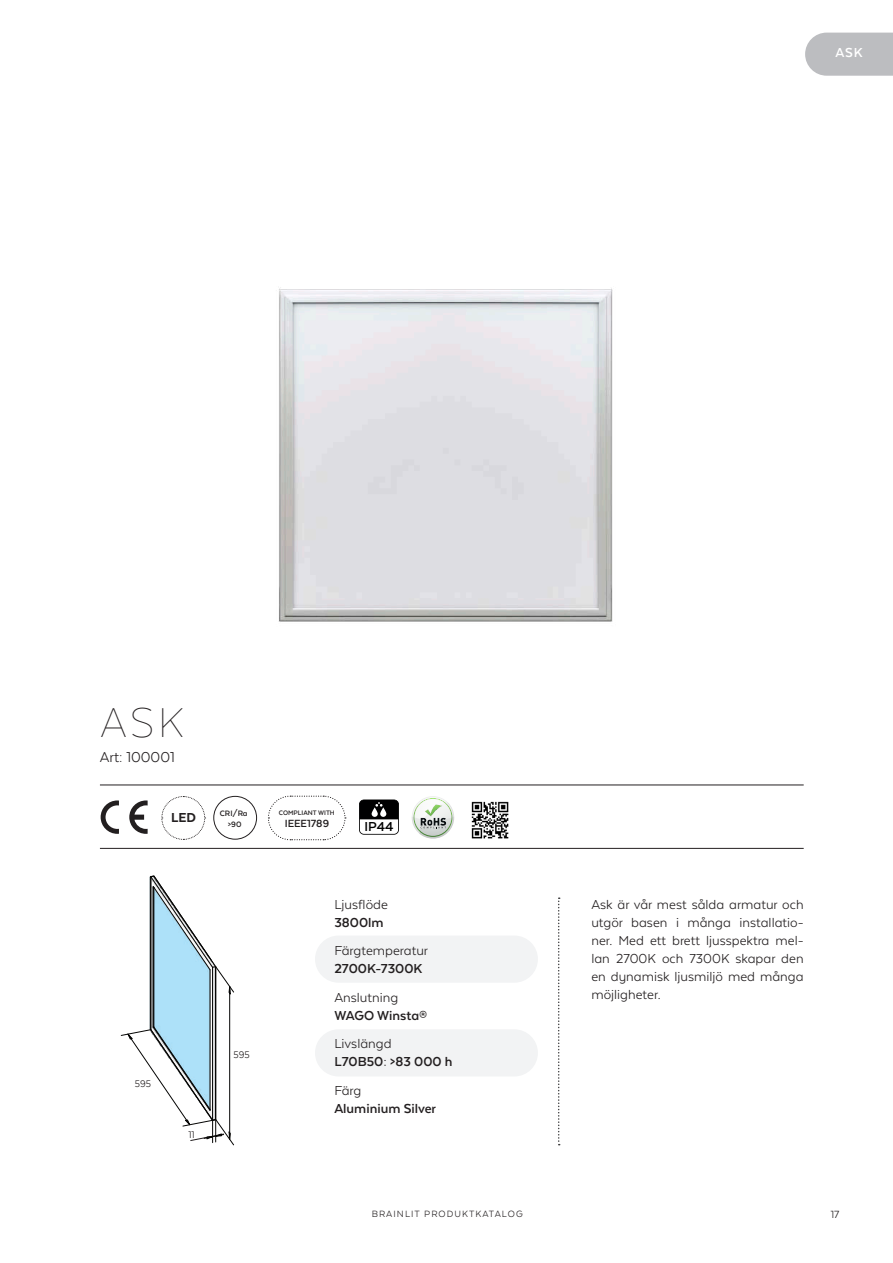
<style>
.page{position:relative;width:893px;height:1263px;background:#fff}
.page>*{position:absolute;margin:0;border:0;box-sizing:border-box;transform-origin:0 0}
.t1{font:100 48px "Texta Alt";color:#231f20}
.t2{font:16.5px "Texta Alt";color:#231f20}
.t3{font:15px/18px "Texta Alt";color:#231f20;text-align:justify}
.t4{font:700 15px "Texta Alt";color:#231f20}
.t5{font:700 15px "Texta Alt";color:#000001}
.t6{font:800 15px "Texta Alt";color:#231f20}
.t7{font:700 15px "Texta Alt";color:#fff}
.t8{font:700 12px "Texta Alt";color:#231f20}
.t9{font:12px "Texta Alt";color:#231f20}
.t10{font:11.1px "Texta Alt";color:#231f20}
.t11{font:10.5px "Texta Alt";letter-spacing:.1em;color:#231f20}
.t12{font:700 9px/10.5px "Texta Alt";color:#231f20;text-align:center}
.t13{font:700 7.5px "Texta Alt";color:#231f20}
</style>
<div class="page">
<svg style="left:805px;top:33px;width:88px;height:43px;background:#bfc0c3"></svg>
<div style="left:315px;top:935px;width:223px;height:48px;background:#f2f3f4;border-radius:24px"></div>
<div style="left:315px;top:1029px;width:223px;height:47px;background:#f2f3f4;border-radius:24px"></div>
<img style="left:278px;top:287px;width:335px;height:335px">
<hr style="left:100px;top:784px;width:704px;height:1px;background:#231f20">
<hr style="left:100px;top:848px;width:704px;height:1px;background:#231f20">
<div style="left:214px;top:796px;width:43px;height:43px;border:1px solid #231f20;border-radius:50%"></div>
<svg style="left:161px;top:796px;width:45px;height:44px"></svg>
<svg style="left:101px;top:800px;width:18px;height:34px"></svg>
<svg style="left:129px;top:800px;width:19px;height:34px"></svg>
<svg style="left:268px;top:795px;width:78px;height:46px"></svg>
<svg style="left:359px;top:799px;width:40px;height:36px"></svg>
<div style="left:412px;top:796px;width:42px;height:43px;background:#f0f1f0;border-radius:21px"></div>
<svg style="left:412px;top:803px;width:42px;height:36px"></svg>
<svg style="left:413px;top:797px;width:40px;height:41px"></svg>
<img style="left:471px;top:801px;width:38px;height:38px">
<img style="left:152px;top:994px;width:63px;height:33px">
<hr style="left:150px;top:877px;width:1px;height:152px;background:#050504">
<hr style="left:212px;top:967px;width:1px;height:153px;background:#050504">
<hr style="left:215px;top:967px;width:1px;height:152px;background:#050504">
<hr style="left:151px;top:877px;width:1px;height:152px;background:#050504">
<hr style="left:153px;top:886px;width:1px;height:141px;background:#050504">
<hr style="left:210px;top:970px;width:1px;height:139px;background:#050504">
<hr style="left:154px;top:887px;width:1px;height:140px;background:#050504">
<hr style="left:229px;top:986px;width:1px;height:153px;background:#050504">
<svg style="left:150px;top:875px;width:84px;height:119px"></svg>
<svg style="left:121px;top:1027px;width:113px;height:118px"></svg>
<svg style="left:558px;top:897px;width:2px;height:248px"></svg>
<p class="t7" style="left:836px;top:44px;width:28px">ASK</p>
<h1 class="t1" style="left:100px;top:697px;width:85px">ASK</h1>
<p class="t2" style="left:100px;top:749px;width:76px">Art: 100001</p>
<p class="t6" style="left:171px;top:810px;width:27px">LED</p>
<p class="t12" style="left:220px;top:808px;width:29px">CRI/Ra &gt;90</p>
<p class="t10" style="left:135px;top:1078px;width:18px">595</p>
<p class="t10" style="left:188px;top:1129px;width:8px">11</p>
<p class="t10" style="left:234px;top:1048px;width:18px">595</p>
<p class="t13" style="left:279px;top:809px;width:57px">COMPLIANT WITH</p>
<p class="t8" style="left:285px;top:817px;width:46px">IEEE1789</p>
<p class="t5" style="left:364px;top:819px;width:31px">IP44</p>
<p class="t3" style="left:334px;top:895px;width:55px">Ljusflöde</p>
<p class="t4" style="left:334px;top:914px;width:51px">3800lm</p>
<p class="t3" style="left:334px;top:941px;width:95px">Färgtemperatur</p>
<p class="t4" style="left:334px;top:961px;width:90px">2700K-7300K</p>
<p class="t3" style="left:334px;top:988px;width:65px">Anslutning</p>
<p class="t4" style="left:334px;top:1007px;width:95px">WAGO Winsta®</p>
<p class="t3" style="left:334px;top:1034px;width:59px">Livslängd</p>
<p class="t4" style="left:334px;top:1054px;width:120px">L70B50: &gt;83 000 h</p>
<p class="t3" style="left:334px;top:1081px;width:29px">Färg</p>
<p class="t4" style="left:334px;top:1100px;width:103px">Aluminium Silver</p>
<p class="t3" style="left:591px;top:895px;width:214px">Ask är vår mest sålda armatur och utgör basen i många installatio&shy;ner. Med ett brett ljusspektra mel&shy;lan 2700K och 7300K skapar den en dynamisk ljusmiljö med många möjligheter.</p>
<p class="t11" style="left:372px;top:1208px;width:152px">BRAINLIT PRODUKTKATALOG</p>
<p class="t9" style="left:831px;top:1208px;width:10px">17</p>
</div>
